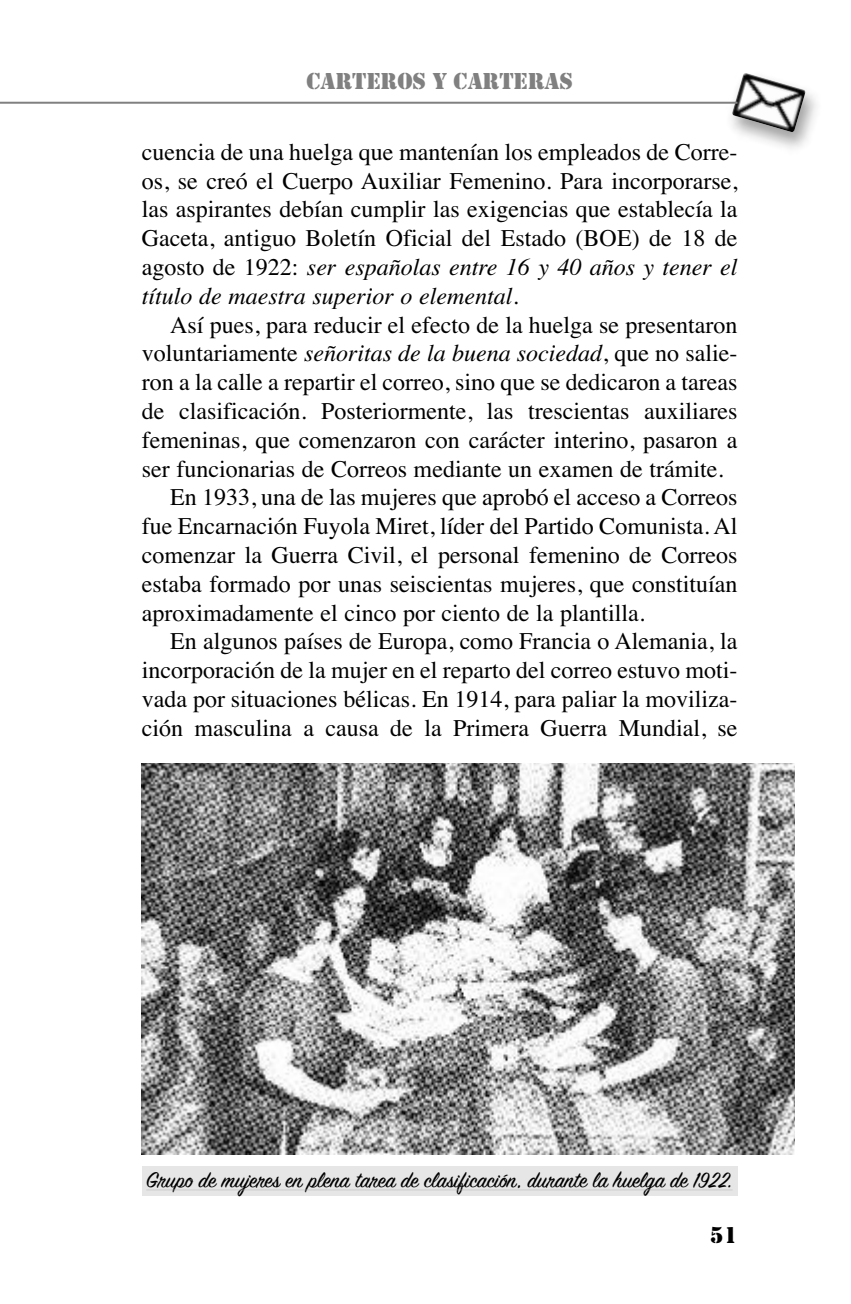
<style>
.page{position:relative;width:851px;height:1304px;background:#fff}
.page>*{position:absolute;margin:0;border:0;box-sizing:border-box;transform-origin:0 0}
.t1{font:24px/28.8px "Times";color:#000;text-align:justify}
.t2{font:24px "Sign Painter House Script";color:#000}
.t3{font:24px "Stencil";color:#808080}
.t4{font:24px "Stencil";color:#000}
.s1{font-style:italic}
</style>
<div class="page">
<img style="left:731px;top:73px;width:74px;height:59px">
<img style="left:142px;top:763px;width:652px;height:391px">
<div style="left:142px;top:1167px;width:595px;height:29px;background:#e6e6e6"></div>
<hr style="left:146px;top:1189px;width:586px;height:1px;background:#d8d8d8">
<hr style="left:0;top:102px;width:737px;height:2px;background:#808080">
<p class="t3" style="left:306px;top:67px;width:268px">CARTEROS Y CARTERAS</p>
<p class="t1" style="left:142px;top:137px;width:597px">cuencia de una huelga que mantenían los empleados de Corre&shy;os, se creó el Cuerpo Auxiliar Femenino. Para incorporarse, las aspirantes debían cumplir las exigencias que establecía la Gaceta, antiguo Boletín Oficial del Estado (BOE) de 18 de agosto de 1922: <span class="s1">ser españolas entre 16 y 40 años y tener el título de maestra superior o elemental</span>.</p>
<p class="t1" style="left:170px;top:310px;width:568px">Así pues, para reducir el efecto de la huelga se presentaron</p>
<p class="t1" style="left:142px;top:339px;width:597px">voluntariamente <span class="s1">señoritas de la buena sociedad</span>, que no salie-</p>
<p class="t1" style="left:142px;top:367px;width:597px">ron a la calle a repartir el correo, sino que se dedicaron a tareas</p>
<p class="t1" style="left:142px;top:396px;width:597px">de clasificación. Posteriormente, las trescientas auxiliares</p>
<p class="t1" style="left:142px;top:425px;width:597px">femeninas, que comenzaron con carácter interino, pasaron a</p>
<p class="t1" style="left:142px;top:454px;width:583px">ser funcionarias de Correos mediante un examen de trámite.</p>
<p class="t1" style="left:170px;top:483px;width:568px">En 1933, una de las mujeres que aprobó el acceso a Correos</p>
<p class="t1" style="left:142px;top:511px;width:597px">fue Encarnación Fuyola Miret, líder del Partido Comunista. Al</p>
<p class="t1" style="left:142px;top:540px;width:597px">comenzar la Guerra Civil, el personal femenino de Correos</p>
<p class="t1" style="left:142px;top:569px;width:597px">estaba formado por unas seiscientas mujeres, que constituían</p>
<p class="t1" style="left:142px;top:598px;width:504px">aproximadamente el cinco por ciento de la plantilla.</p>
<p class="t1" style="left:170px;top:627px;width:568px">En algunos países de Europa, como Francia o Alemania, la</p>
<p class="t1" style="left:142px;top:655px;width:597px">incorporación de la mujer en el reparto del correo estuvo moti-</p>
<p class="t1" style="left:142px;top:684px;width:597px">vada por situaciones bélicas. En 1914, para paliar la moviliza-</p>
<p class="t1" style="left:142px;top:713px;width:597px">ción masculina a causa de la Primera Guerra Mundial, se</p>
<p class="t2" style="left:146px;top:1165px;width:587px">Grupo de mujeres en plena tarea de clasificación, durante la huelga de 1922.</p>
<p class="t4" style="left:709px;top:1221px;width:29px">51</p>
</div>
